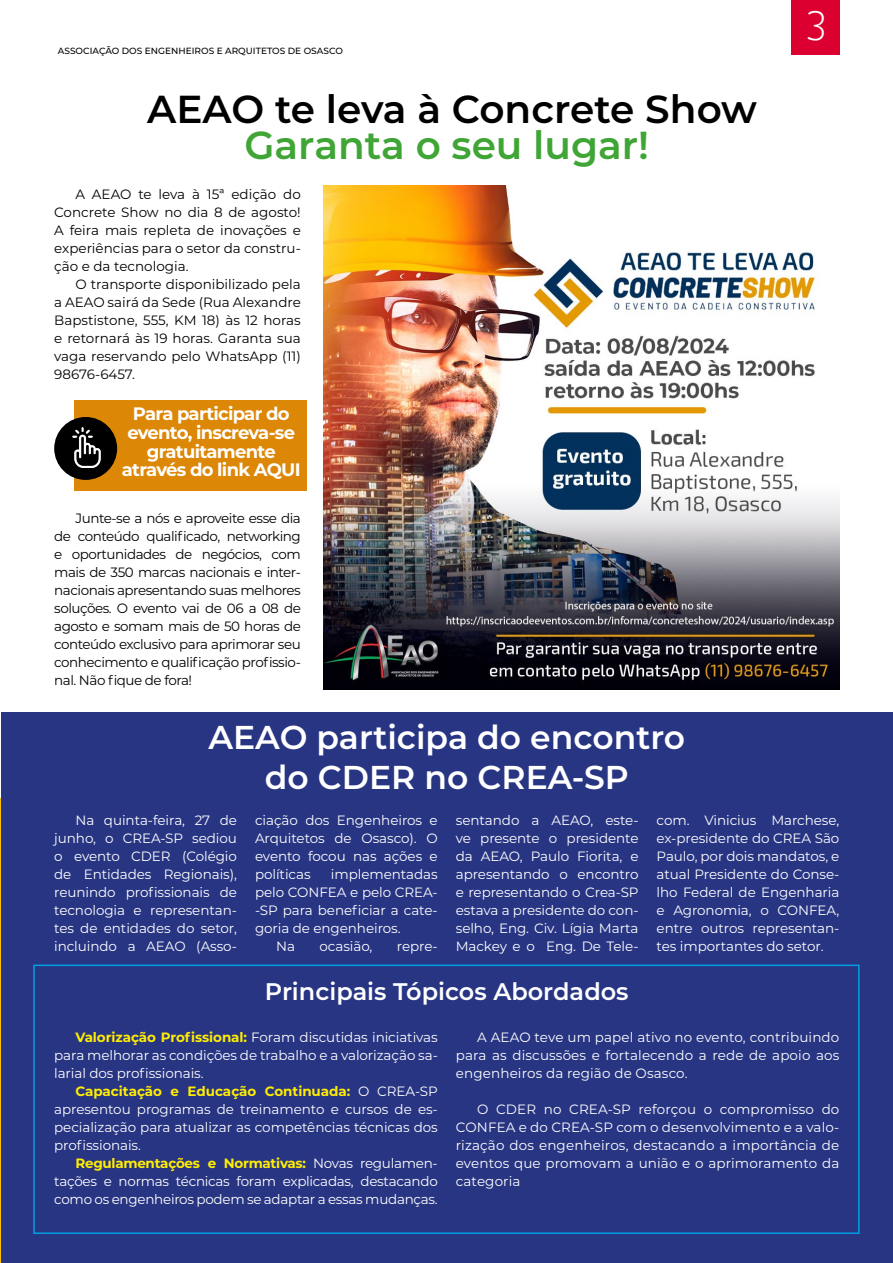
<style>
.page{position:relative;width:893px;height:1263px;background:#fff}
.page>*{position:absolute;margin:0;border:0;box-sizing:border-box;transform-origin:0 0}
.t1{font:600 39px "Montserrat";color:#000}
.t2{font:600 39px "Montserrat";color:#3fa535}
.t3{font:100 38.85px "Hermes";color:#fff}
.t4{font:600 33px/40.5px "Montserrat";color:#fff;text-align:center}
.t5{font:600 24px "Montserrat";color:#fff}
.t6{font:700 18px/18.6px "Montserrat";letter-spacing:-.04em;color:#fff;text-align:center}
.t7{font:13.5px/18px "Montserrat";letter-spacing:-.005em;color:#fff;text-align:justify}
.t8{font:13.5px/18px "Montserrat";color:#000;text-align:justify}
.t9{font:500 9px "Montserrat";color:#000}
.s1{font-weight:700;color:#ffed00}
</style>
<div class="page">
<hr style="left:0;top:799px;width:1px;height:464px;background:#fcbc00">
<div style="left:791px;top:0;width:48px;height:54px;background:#dc0030"></div>
<div style="left:1px;top:712px;width:892px;height:551px;background:#283583"></div>
<div style="left:75px;top:400px;width:232px;height:91px;background:#dc8706"></div>
<div style="left:54px;top:417px;width:63px;height:63px;background:#000;border-radius:50%"></div>
<img style="left:72px;top:427px;width:29px;height:41px">
<img style="left:324px;top:186px;width:515px;height:504px">
<div style="left:33px;top:964px;width:827px;height:270px;border:2px solid #009fe3"></div>
<p class="t9" style="left:58px;top:45px;width:287px">ASSOCIAÇÃO DOS ENGENHEIROS E ARQUITETOS DE OSASCO</p>
<h1 class="t1" style="left:147px;top:82px;width:611px">AEAO te leva à Concrete Show</h1>
<h1 class="t2" style="left:244px;top:118px;width:406px">Garanta o seu lugar!</h1>
<p class="t8" style="left:54px;top:185px;width:248px;text-indent:21px">A AEAO te leva à 15ª edição do Concrete Show no dia 8 de agosto!<br>A feira mais repleta de inovações e experiências para o setor da constru&shy;ção e da tecnologia.</p>
<p class="t8" style="left:54px;top:275px;width:248px;text-indent:21px">O transporte disponibilizado pela a AEAO sairá da Sede (Rua Alexandre Bapstistone, 555, KM 18) às 12 horas e retornará às 19 horas. Garanta sua vaga reservando pelo WhatsApp (11)<br>98676-6457.</p>
<h3 class="t6" style="left:122px;top:404px;width:180px">Para participar do evento, inscreva-se gratuitamente através do link AQUI</h3>
<p class="t8" style="left:54px;top:509px;width:248px;text-indent:21px">Junte-se a nós e aproveite esse dia de conteúdo qualificado, networking e oportunidades de negócios, com mais de 350 marcas nacionais e inter&shy;nacionais apresentando suas melhores soluções. O evento vai de 06 a 08 de agosto e somam mais de 50 horas de conteúdo exclusivo para aprimorar seu conhecimento e qualificação profissio&shy;nal. Não fique de fora!</p>
<h3 class="t4" style="left:208px;top:715px;width:478px">AEAO participa do encontro do CDER no CREA-SP</h3>
<h2 class="t3" style="left:806px;top:1px;width:22px">3</h2>
<p class="t7" style="left:54px;top:811px;width:184px;text-indent:21px">Na quinta-feira, 27 de junho, o CREA-SP sediou o evento CDER (Colégio de Entidades Regionais), reunindo profissionais de tecnologia e representan&shy;tes de entidades do setor, incluindo a AEAO (Asso-</p>
<p class="t7" style="left:255px;top:811px;width:184px">ciação dos Engenheiros e Arquitetos de Osasco). O evento focou nas ações e políticas</p>
<p class="t7" style="left:331px;top:865px;width:108px">implementadas</p>
<p class="t7" style="left:255px;top:883px;width:184px">pelo CONFEA e pelo CREA-</p>
<p class="t7" style="left:255px;top:901px;width:184px">-SP para beneficiar a cate-</p>
<p class="t7" style="left:255px;top:919px;width:147px">goria de engenheiros.</p>
<p class="t7" style="left:276px;top:937px;width:20px">Na</p>
<p class="t7" style="left:320px;top:937px;width:54px">ocasião,</p>
<p class="t7" style="left:397px;top:937px;width:42px">repre-</p>
<p class="t7" style="left:456px;top:811px;width:184px">sentando a AEAO, este&shy;ve presente o presidente da AEAO, Paulo Fiorita, e apresentando o encontro e representando o Crea-SP estava a presidente do con&shy;selho, Eng. Civ. Lígia Marta Mackey e o Eng. De Tele-</p>
<p class="t7" style="left:657px;top:811px;width:184px">com. Vinicius Marchese, ex-presidente do CREA São Paulo, por dois mandatos, e atual Presidente do Conse&shy;lho Federal de Engenharia e Agronomia, o CONFEA, entre outros representan&shy;tes importantes do setor.</p>
<h3 class="t5" style="left:265px;top:974px;width:365px">Principais Tópicos Abordados</h3>
<p class="t7" style="left:54px;top:1027px;width:385px;text-indent:21px"><span class="s1">Valorização Profissional:</span> Foram discutidas iniciativas para melhorar as condições de trabalho e a valorização sa&shy;larial dos profissionais.</p>
<p class="t7" style="left:54px;top:1081px;width:385px;text-indent:21px"><span class="s1">Capacitação e Educação Continuada:</span> O CREA-SP apresentou programas de treinamento e cursos de es&shy;pecialização para atualizar as competências técnicas dos profissionais.</p>
<p class="t7" style="left:54px;top:1153px;width:385px;text-indent:21px"><span class="s1">Regulamentações e Normativas:</span> Novas regulamen&shy;tações e normas técnicas foram explicadas, destacando como os engenheiros podem se adaptar a essas mudanças.</p>
<p class="t7" style="left:456px;top:1027px;width:385px;text-indent:21px">A AEAO teve um papel ativo no evento, contribuindo para as discussões e fortalecendo a rede de apoio aos engenheiros da região de Osasco.</p>
<p class="t7" style="left:456px;top:1099px;width:385px;text-indent:21px">O CDER no CREA-SP reforçou o compromisso do CONFEA e do CREA-SP com o desenvolvimento e a valo&shy;rização dos engenheiros, destacando a importância de eventos que promovam a união e o aprimoramento da categoria</p>
</div>
